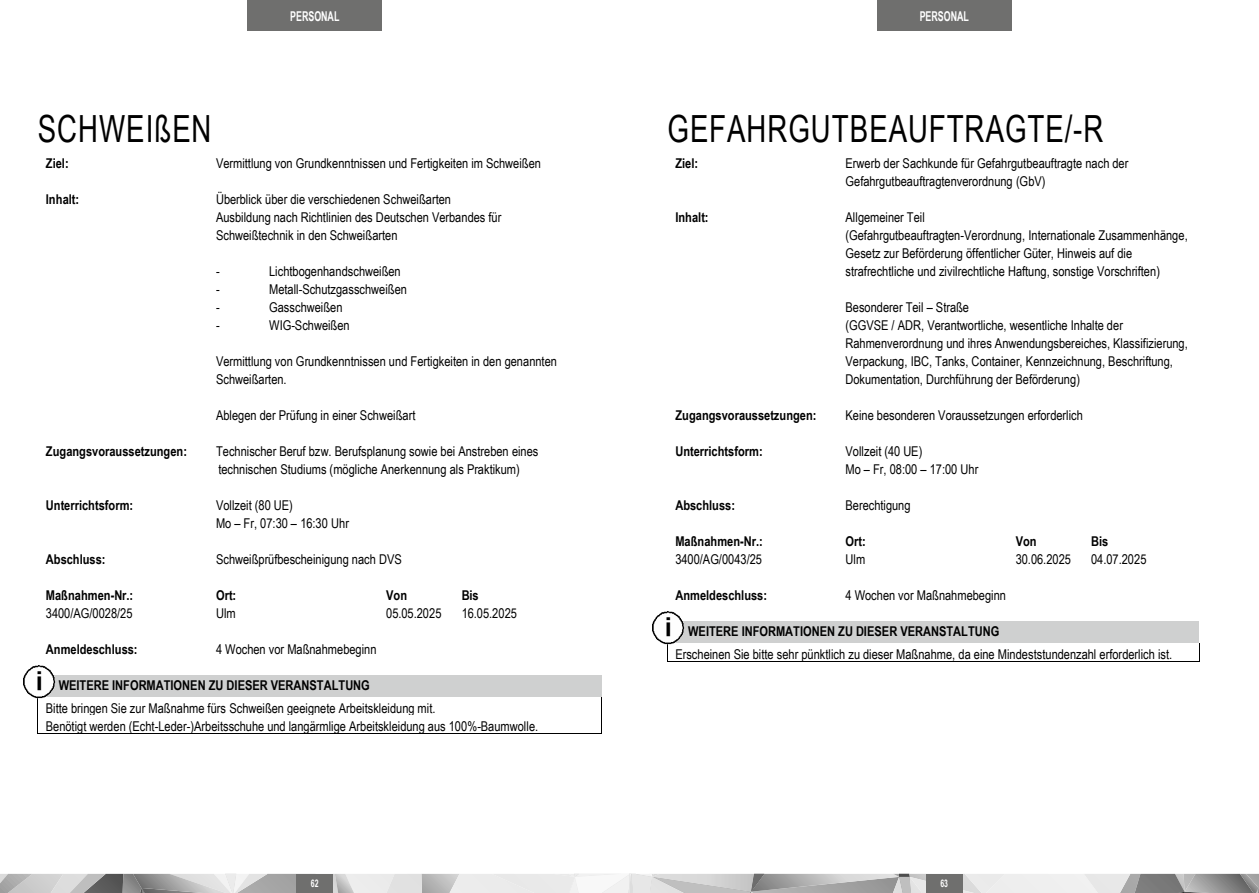
<style>
.page{position:relative;width:1259px;height:893px;background:#fff}
.page>*{position:absolute;margin:0;border:0;box-sizing:border-box;transform-origin:0 0}
.t1{font:37.5px "Arial Narrow";letter-spacing:.03em;color:#000;scale:.9 1}
.t2{font:13.5px/18px "Arial Narrow";letter-spacing:-.005em;color:#000}
.t3{font:700 13.5px "Arial Narrow";color:#000}
.t4{font:700 13.5px "Arial Narrow";color:#fff;scale:.8 1}
.t5{font:700 10.5px "Arial Narrow";color:#fff;scale:.8 1}
.s1{font-weight:700}
</style>
<div class="page">
<svg style="left:0;top:874px;width:1259px;height:19px;background:#c5c5c5"></svg>
<div style="left:297px;top:874px;width:36px;height:19px;background:#6f6f6e"></div>
<div style="left:926px;top:874px;width:36px;height:19px;background:#6f6f6e"></div>
<div style="left:248px;top:0;width:134px;height:31px;background:#6f6f6e"></div>
<div style="left:877px;top:0;width:134px;height:31px;background:#6f6f6e"></div>
<div style="left:46px;top:675px;width:547px;height:22px;background:#cfd0d0"></div>
<hr style="left:38px;top:697px;width:1px;height:36px;background:#000">
<hr style="left:38px;top:733px;width:563px;height:1px;background:#000">
<hr style="left:601px;top:697px;width:1px;height:36px;background:#000">
<img style="left:23px;top:665px;width:32px;height:34px">
<div style="left:675px;top:621px;width:516px;height:22px;background:#cfd0d0"></div>
<svg style="left:667px;top:645px;width:1px;height:17px"></svg>
<hr style="left:668px;top:661px;width:530px;height:1px;background:#000">
<img style="left:652px;top:611px;width:32px;height:34px">
<p class="t4" style="left:290px;top:6px;width:63px">PERSONAL</p>
<p class="t4" style="left:919px;top:6px;width:63px">PERSONAL</p>
<p class="t1" style="left:38px;top:101px;width:194px">SCHWEIßEN</p>
<p class="t3" style="left:46px;top:153px;width:24px">Ziel:</p>
<p class="t2" style="left:216px;top:154px;width:326px">Vermittlung von Grundkenntnissen und Fertigkeiten im Schweißen</p>
<p class="t3" style="left:46px;top:189px;width:35px">Inhalt:</p>
<p class="t2" style="left:216px;top:190px;width:287px">Überblick über die verschiedenen Schweißarten<br>Ausbildung nach Richtlinien des Deutschen Verbandes für<br>Schweißtechnik in den Schweißarten</p>
<p class="t2" style="left:216px;top:262px;width:5px">-</p>
<p class="t2" style="left:269px;top:262px;width:133px">Lichtbogenhandschweißen</p>
<p class="t2" style="left:216px;top:280px;width:5px">-</p>
<p class="t2" style="left:269px;top:280px;width:139px">Metall-Schutzgasschweißen</p>
<p class="t2" style="left:216px;top:298px;width:5px">-</p>
<p class="t2" style="left:269px;top:298px;width:75px">Gasschweißen</p>
<p class="t2" style="left:216px;top:316px;width:5px">-</p>
<p class="t2" style="left:269px;top:316px;width:82px">WIG-Schweißen</p>
<p class="t2" style="left:216px;top:352px;width:342px">Vermittlung von Grundkenntnissen und Fertigkeiten in den genannten<br>Schweißarten.</p>
<p class="t2" style="left:216px;top:406px;width:201px">Ablegen der Prüfung in einer Schweißart</p>
<p class="t3" style="left:46px;top:441px;width:143px">Zugangsvoraussetzungen:</p>
<p class="t2" style="left:216px;top:442px;width:324px">Technischer Beruf bzw. Berufsplanung sowie bei Anstreben eines technischen Studiums (mögliche Anerkennung als Praktikum)</p>
<p class="t3" style="left:46px;top:495px;width:89px">Unterrichtsform:</p>
<p class="t2" style="left:216px;top:496px;width:134px">Vollzeit (80 UE)<br>Mo – Fr, 07:30 – 16:30 Uhr</p>
<p class="t3" style="left:46px;top:549px;width:61px">Abschluss:</p>
<p class="t2" style="left:216px;top:550px;width:187px">Schweißprüfbescheinigung nach DVS</p>
<p class="t3" style="left:46px;top:585px;width:89px">Maßnahmen-Nr.:</p>
<p class="t3" style="left:216px;top:585px;width:22px">Ort:</p>
<p class="t3" style="left:386px;top:585px;width:22px">Von</p>
<p class="t3" style="left:462px;top:585px;width:19px">Bis</p>
<p class="t2" style="left:46px;top:604px;width:88px">3400/AG/0028/25</p>
<p class="t2" style="left:216px;top:604px;width:21px">Ulm</p>
<p class="t2" style="left:386px;top:604px;width:57px">05.05.2025</p>
<p class="t2" style="left:462px;top:604px;width:57px">16.05.2025</p>
<p class="t3" style="left:46px;top:639px;width:93px">Anmeldeschluss:</p>
<p class="t2" style="left:216px;top:640px;width:162px">4 Wochen vor Maßnahmebeginn</p>
<p class="t2" style="left:46px;top:673px;width:391px;line-height:22.6px;text-indent:13px"><span class="s1">WEITERE INFORMATIONEN ZU DIESER VERANSTALTUNG<br></span>Bitte bringen Sie zur Maßnahme fürs Schweißen geeignete Arbeitskleidung mit.</p>
<p class="t2" style="left:46px;top:716px;width:494px">Benötigt werden (Echt-Leder-)Arbeitsschuhe und langärmlige Arbeitskleidung aus 100%-Baumwolle.</p>
<p class="t1" style="left:667px;top:101px;width:486px">GEFAHRGUTBEAUFTRAGTE/-R</p>
<p class="t3" style="left:675px;top:153px;width:24px">Ziel:</p>
<p class="t2" style="left:845px;top:154px;width:284px">Erwerb der Sachkunde für Gefahrgutbeauftragte nach der<br>Gefahrgutbeauftragtenverordnung (GbV)</p>
<p class="t3" style="left:675px;top:207px;width:35px">Inhalt:</p>
<p class="t2" style="left:845px;top:208px;width:344px">Allgemeiner Teil<br>(Gefahrgutbeauftragten-Verordnung, Internationale Zusammenhänge, Gesetz zur Beförderung öffentlicher Güter, Hinweis auf die strafrechtliche und zivilrechtliche Haftung, sonstige Vorschriften)</p>
<p class="t2" style="left:845px;top:298px;width:344px">Besonderer Teil – Straße<br>(GGVSE / ADR, Verantwortliche, wesentliche Inhalte der Rahmenverordnung und ihres Anwendungsbereiches, Klassifizierung, Verpackung, IBC, Tanks, Container, Kennzeichnung, Beschriftung, Dokumentation, Durchführung der Beförderung)</p>
<p class="t3" style="left:675px;top:405px;width:143px">Zugangsvoraussetzungen:</p>
<p class="t2" style="left:845px;top:406px;width:239px">Keine besonderen Voraussetzungen erforderlich</p>
<p class="t3" style="left:675px;top:441px;width:89px">Unterrichtsform:</p>
<p class="t2" style="left:845px;top:442px;width:134px">Vollzeit (40 UE)<br>Mo – Fr, 08:00 – 17:00 Uhr</p>
<p class="t3" style="left:675px;top:495px;width:61px">Abschluss:</p>
<p class="t2" style="left:845px;top:496px;width:66px">Berechtigung</p>
<p class="t3" style="left:675px;top:531px;width:89px">Maßnahmen-Nr.:</p>
<p class="t3" style="left:845px;top:531px;width:22px">Ort:</p>
<p class="t3" style="left:1015px;top:531px;width:22px">Von</p>
<p class="t3" style="left:1091px;top:531px;width:19px">Bis</p>
<p class="t2" style="left:675px;top:550px;width:88px">3400/AG/0043/25</p>
<p class="t2" style="left:845px;top:550px;width:21px">Ulm</p>
<p class="t2" style="left:1015px;top:550px;width:57px">30.06.2025</p>
<p class="t2" style="left:1091px;top:550px;width:57px">04.07.2025</p>
<p class="t3" style="left:675px;top:585px;width:93px">Anmeldeschluss:</p>
<p class="t2" style="left:845px;top:586px;width:162px">4 Wochen vor Maßnahmebeginn</p>
<p class="t2" style="left:675px;top:619px;width:498px;line-height:22.6px;text-indent:13px"><span class="s1">WEITERE INFORMATIONEN ZU DIESER VERANSTALTUNG<br></span>Erscheinen Sie bitte sehr pünktlich zu dieser Maßnahme, da eine Mindeststundenzahl erforderlich ist.</p>
<p class="t5" style="left:311px;top:875px;width:11px">62</p>
<p class="t5" style="left:940px;top:875px;width:11px">63</p>
</div>
